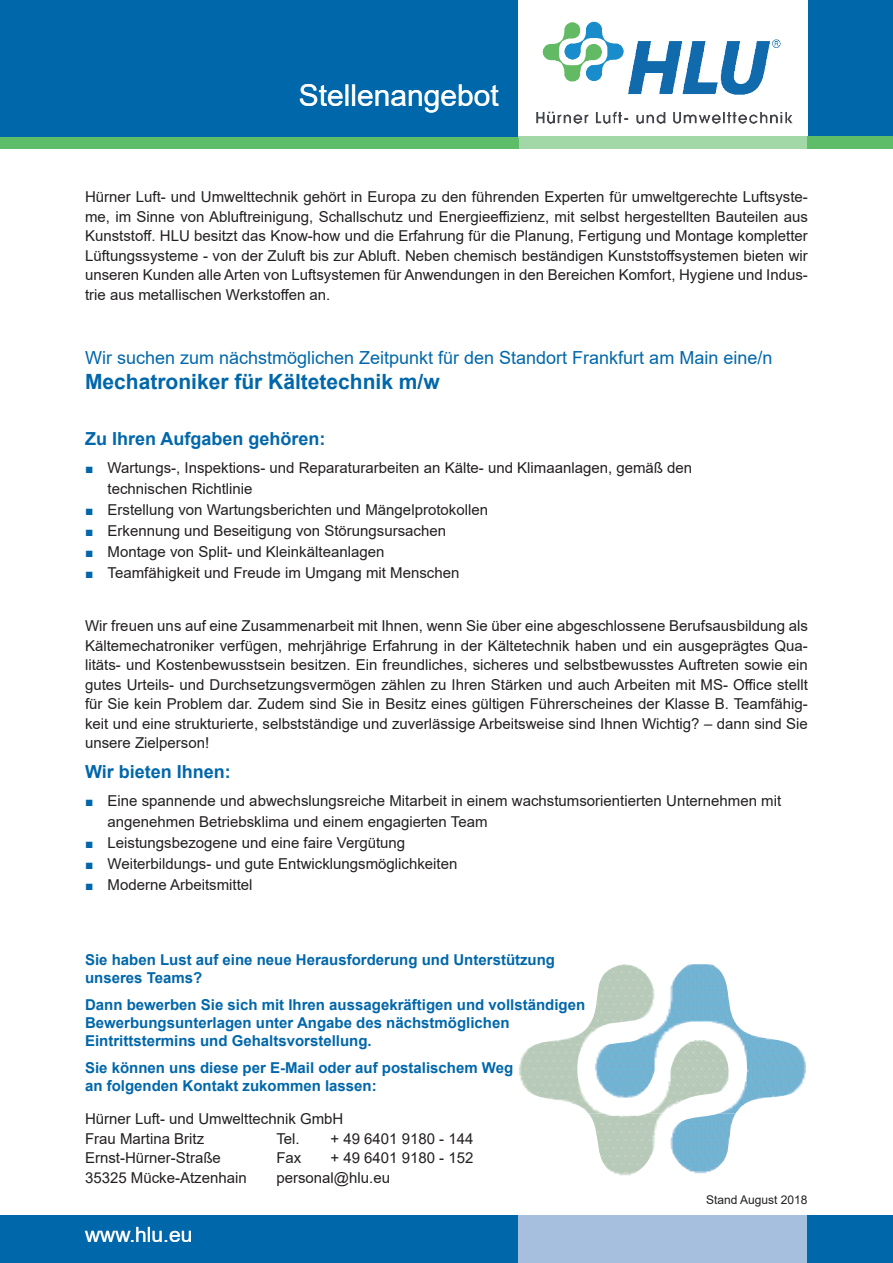
<style>
.page{position:relative;width:893px;height:1263px;background:#fff}
.page>*{position:absolute;margin:0;border:0;box-sizing:border-box;transform-origin:0 0}
.t1{font:30px "Arial";color:#fff}
.t2{font:700 21px "Arial";color:#0067aa}
.p_ohne_Blocksatz{font:21px "Arial";color:#fff}
.t3{font:18px "Arial";color:#0067aa}
.t4{font:700 18px "Arial";color:#0067aa}
.t5{font:15px/19.5px "Arial";color:#231f20;text-align:justify}
.t6{font:700 15px/18px "Arial";color:#0067aa}
.t7{font:12px "Arial";color:#231f20}
.s1{font-family:"European Pi Three";color:#0067aa}
</style>
<div class="page">
<div style="left:0;top:136px;width:519px;height:13px;background:#5ebd68"></div>
<div style="left:0;top:1215px;width:519px;height:48px;background:#0067aa"></div>
<div style="left:0;top:0;width:893px;height:136px;background:#0067aa"></div>
<div style="left:519px;top:0;width:289px;height:137px;background:#fff"></div>
<img style="left:536px;top:21px;width:257px;height:102px">
<div style="left:519px;top:1216px;width:289px;height:47px;background:#a7bfdf"></div>
<div style="left:808px;top:1216px;width:85px;height:47px;background:#0067aa"></div>
<img style="left:519px;top:964px;width:287px;height:149px">
<img style="left:588px;top:1113px;width:148px;height:62px">
<div style="left:808px;top:136px;width:85px;height:13px;background:#5ebd68"></div>
<div style="left:519px;top:136px;width:289px;height:13px;background:#a2d8a7"></div>
<p class="t1" style="left:299px;top:75px;width:202px">Stellenangebot</p>
<p class="t5" style="left:85px;top:187px;width:724px">Hürner Luft- und Umwelttechnik gehört in Europa zu den führenden Experten für umweltgerechte Luftsyste&shy;me, im Sinne von Abluftreinigung, Schallschutz und Energieeffizienz, mit selbst hergestellten Bauteilen aus Kunststoff. HLU besitzt das Know-how und die Erfahrung für die Planung, Fertigung und Montage kompletter Lüftungssysteme - von der Zuluft bis zur Abluft. Neben chemisch beständigen Kunststoffsystemen bieten wir unseren Kunden alle Arten von Luftsystemen für Anwendungen in den Bereichen Komfort, Hygiene und Indus&shy;trie aus metallischen Werkstoffen an.</p>
<p class="t3" style="left:85px;top:345px;width:689px">Wir suchen zum nächstmöglichen Zeitpunkt für den Standort Frankfurt am Main eine/n</p>
<p class="t2" style="left:85px;top:367px;width:356px">Mechatroniker für Kältetechnik m/w</p>
<p class="t4" style="left:85px;top:426px;width:242px">Zu Ihren Aufgaben gehören:</p>
<p class="t5" style="left:85px;top:458px;width:609px"><span class="s1">J</span> Wartungs-, Inspektions- und Reparaturarbeiten an Kälte- und Klimaanlagen, gemäß den</p>
<p class="t5" style="left:108px;top:479px;width:147px">technischen Richtlinie</p>
<p class="t5" style="left:85px;top:500px;width:404px"><span class="s1">J</span> Erstellung von Wartungsberichten und Mängelprotokollen</p>
<p class="t5" style="left:85px;top:521px;width:363px"><span class="s1">J</span> Erkennung und Beseitigung von Störungsursachen</p>
<p class="t5" style="left:85px;top:542px;width:301px"><span class="s1">J</span> Montage von Split- und Kleinkälteanlagen</p>
<p class="t5" style="left:85px;top:563px;width:376px"><span class="s1">J</span> Teamfähigkeit und Freude im Umgang mit Menschen</p>
<p class="t5" style="left:85px;top:616px;width:724px">Wir freuen uns auf eine Zusammenarbeit mit Ihnen, wenn Sie über eine abgeschlossene Berufsausbildung als Kältemechatroniker verfügen, mehrjährige Erfahrung in der Kältetechnik haben und ein ausgeprägtes Qua&shy;litäts- und Kostenbewusstsein besitzen. Ein freundliches, sicheres und selbstbewusstes Auftreten sowie ein gutes Urteils- und Durchsetzungsvermögen zählen zu Ihren Stärken und auch Arbeiten mit MS- Office stellt für Sie kein Problem dar. Zudem sind Sie in Besitz eines gültigen Führerscheines der Klasse B. Teamfähig&shy;keit und eine strukturierte, selbstständige und zuverlässige Arbeitsweise sind Ihnen Wichtig? – dann sind Sie unsere Zielperson!</p>
<p class="t4" style="left:85px;top:759px;width:147px">Wir bieten Ihnen:</p>
<p class="t5" style="left:85px;top:791px;width:698px"><span class="s1">J</span> Eine spannende und abwechslungsreiche Mitarbeit in einem wachstumsorientierten Unternehmen mit</p>
<p class="t5" style="left:108px;top:812px;width:381px">angenehmen Betriebsklima und einem engagierten Team</p>
<p class="t5" style="left:85px;top:833px;width:322px"><span class="s1">J</span> Leistungsbezogene und eine faire Vergütung</p>
<p class="t5" style="left:85px;top:854px;width:374px"><span class="s1">J</span> Weiterbildungs- und gute Entwicklungsmöglichkeiten</p>
<p class="t5" style="left:85px;top:875px;width:169px"><span class="s1">J</span> Moderne Arbeitsmittel</p>
<p class="t6" style="left:85px;top:950px;width:472px">Sie haben Lust auf eine neue Herausforderung und Unterstützung unseres Teams?</p>
<p class="t6" style="left:85px;top:995px;width:502px">Dann bewerben Sie sich mit Ihren aussagekräftigen und vollständigen<br>Bewerbungsunterlagen unter Angabe des nächstmöglichen<br>Eintrittstermins und Gehaltsvorstellung.</p>
<p class="t6" style="left:85px;top:1058px;width:430px">Sie können uns diese per E-Mail oder auf postalischem Weg an folgenden Kontakt zukommen lassen:</p>
<p class="t5" style="left:85px;top:1109px;width:260px">Hürner Luft- und Umwelttechnik GmbH</p>
<p class="t5" style="left:85px;top:1128px;width:121px">Frau Martina Britz</p>
<p class="t5" style="left:85px;top:1148px;width:137px">Ernst-Hürner-Straße</p>
<p class="t5" style="left:85px;top:1167px;width:163px">35325 Mücke-Atzenhain</p>
<p class="t5" style="left:276px;top:1128px;width:25px">Tel.</p>
<p class="t5" style="left:330px;top:1128px;width:145px">+ 49 6401 9180 - 144</p>
<p class="t5" style="left:276px;top:1148px;width:27px">Fax</p>
<p class="t5" style="left:330px;top:1148px;width:145px">+ 49 6401 9180 - 152</p>
<p class="t5" style="left:276px;top:1167px;width:115px">personal@hlu.eu</p>
<p class="p_ohne_Blocksatz" style="left:85px;top:1220px;width:109px">www.hlu.eu</p>
<p class="t7" style="left:706px;top:1191px;width:103px">Stand August 2018</p>
</div>
